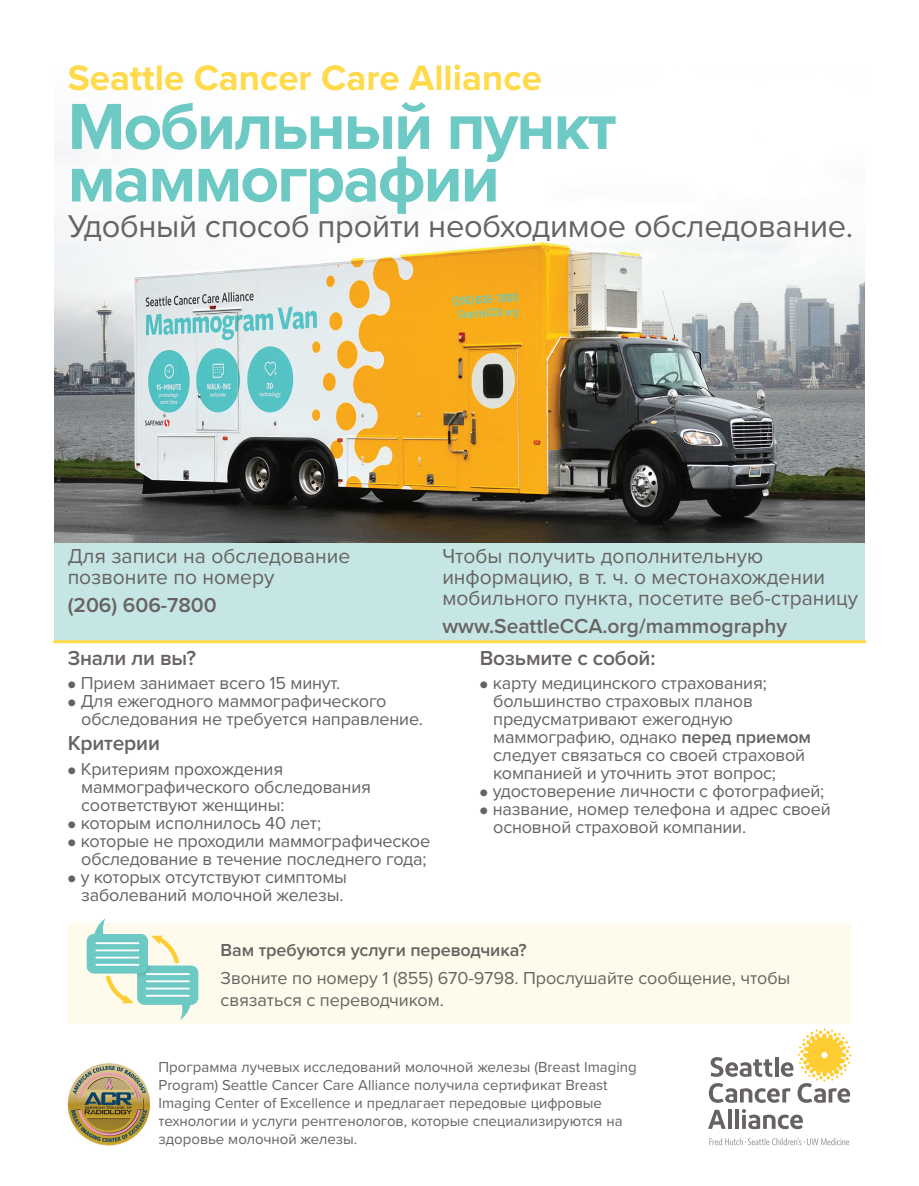
<style>
.page{position:relative;width:919px;height:1186px;background:#fff}
.page>*{position:absolute;margin:0;border:0;box-sizing:border-box;transform-origin:0 0}
.t1{font:700 67.5px/52.5px "Proxima Nova";letter-spacing:-.03em;color:#6dc9c4}
.t2{font:700 36.6px "Proxima Nova";color:#ffda4a}
.t3{font:32.7px "Proxima Nova";letter-spacing:-.01em;color:#676362}
.t4{font:21px/21px "Proxima Nova";color:#676362}
.Head{font:600 21px "Proxima Nova";color:#676362}
.bod{font:18px/18px "Proxima Nova";letter-spacing:-.01em;color:#676362}
.bod-2{font:600 18px "Proxima Nova";letter-spacing:-.005em;color:#676362}
.t5{font:15px/18px "Proxima Nova";color:#676362}
.s1{font-family:"Freight Sans Pro"}
.s2{font-weight:600}
</style>
<div class="page">
<img style="left:54px;top:250px;width:810px;height:293px">
<div style="left:54px;top:543px;width:810px;height:97px;background:#c5e6e4"></div>
<svg style="left:708px;top:1110px;width:17px;height:19px"></svg>
<svg style="left:728px;top:1109px;width:3px;height:20px"></svg>
<svg style="left:735px;top:1109px;width:3px;height:20px"></svg>
<svg style="left:742px;top:1109px;width:60px;height:20px"></svg>
<svg style="left:708px;top:1028px;width:143px;height:75px"></svg>
<svg style="left:709px;top:1138px;width:140px;height:7px"></svg>
<img style="left:68px;top:1063px;width:83px;height:82px">
<hr style="left:54px;top:640px;width:810px;height:3px;background:#ffda4a">
<div style="left:68px;top:923px;width:783px;height:101px;background:#fefbec"></div>
<svg style="left:87px;top:919px;width:111px;height:101px"></svg>
<p class="t2" style="left:68px;top:50px;width:475px">Seattle Cancer Care Alliance</p>
<p class="t1" style="left:68px;top:99px;width:550px">Мобильный пункт маммографии</p>
<p class="t3" style="left:68px;top:202px;width:786px">Удобный способ пройти необходимое обследование.</p>
<p class="t4" style="left:68px;top:545px;width:284px">Для записи на обследование позвоните по номеру</p>
<p class="Head" style="left:68px;top:589px;width:151px">(206) 606-7800</p>
<p class="Head" style="left:68px;top:642px;width:130px">Знали ли вы?</p>
<p class="bod" style="left:68px;top:674px;width:274px"><span class="s1">•</span> Прием занимает всего 15 минут.</p>
<p class="bod" style="left:81px;top:692px;width:343px;text-indent:-14px"><span class="s1">•</span> Для ежегодного маммографического обследования не требуется направление.</p>
<p class="Head" style="left:68px;top:727px;width:94px">Критерии</p>
<p class="bod" style="left:81px;top:759px;width:291px;text-indent:-14px"><span class="s1">•</span> Критериям прохождения маммографического обследования соответствуют женщины:</p>
<p class="bod" style="left:68px;top:813px;width:255px"><span class="s1">•</span> которым исполнилось 40 лет;</p>
<p class="bod" style="left:68px;top:831px;width:364px;text-align:center"><span class="s1">•</span> которые не проходили маммографическое обследование в течение последнего года;</p>
<p class="bod" style="left:68px;top:867px;width:281px;text-align:center"><span class="s1">•</span> у которых отсутствуют симптомы заболеваний молочной железы.</p>
<p class="t4" style="left:442px;top:545px;width:417px">Чтобы получить дополнительную информацию, в т. ч. о местонахождении мобильного пункта, посетите веб-страницу</p>
<p class="Head" style="left:442px;top:610px;width:346px">www.SeattleCCA.org/mammography</p>
<p class="Head" style="left:479px;top:642px;width:177px">Возьмите с собой:</p>
<p class="bod" style="left:493px;top:674px;width:319px;text-indent:-14px"><span class="s1">•</span> карту медицинского страхования; большинство страховых планов предусматривают ежегодную маммографию, однако <span class="s2">перед приемом </span>следует связаться со своей страховой компанией и уточнить этот вопрос;</p>
<p class="bod" style="left:479px;top:782px;width:346px"><span class="s1">•</span> удостоверение личности с фотографией;</p>
<p class="bod" style="left:493px;top:800px;width:339px;text-indent:-14px"><span class="s1">•</span> название, номер телефона и адрес своей основной страховой компании.</p>
<p class="bod-2" style="left:220px;top:936px;width:307px">Вам требуются услуги переводчика?</p>
<p class="bod" style="left:220px;top:966px;width:571px;line-height:21.6px">Звоните по номеру 1 (855) 670-9798. Прослушайте сообщение, чтобы связаться с переводчиком.</p>
<p class="t5" style="left:158px;top:1058px;width:479px">Программа лучевых исследований молочной железы (Breast Imaging Program) Seattle Cancer Care Alliance получила сертификат Breast Imaging Center of Excellence и предлагает передовые цифровые технологии и услуги рентгенологов, которые специализируются на здоровье молочной железы.</p>
</div>
